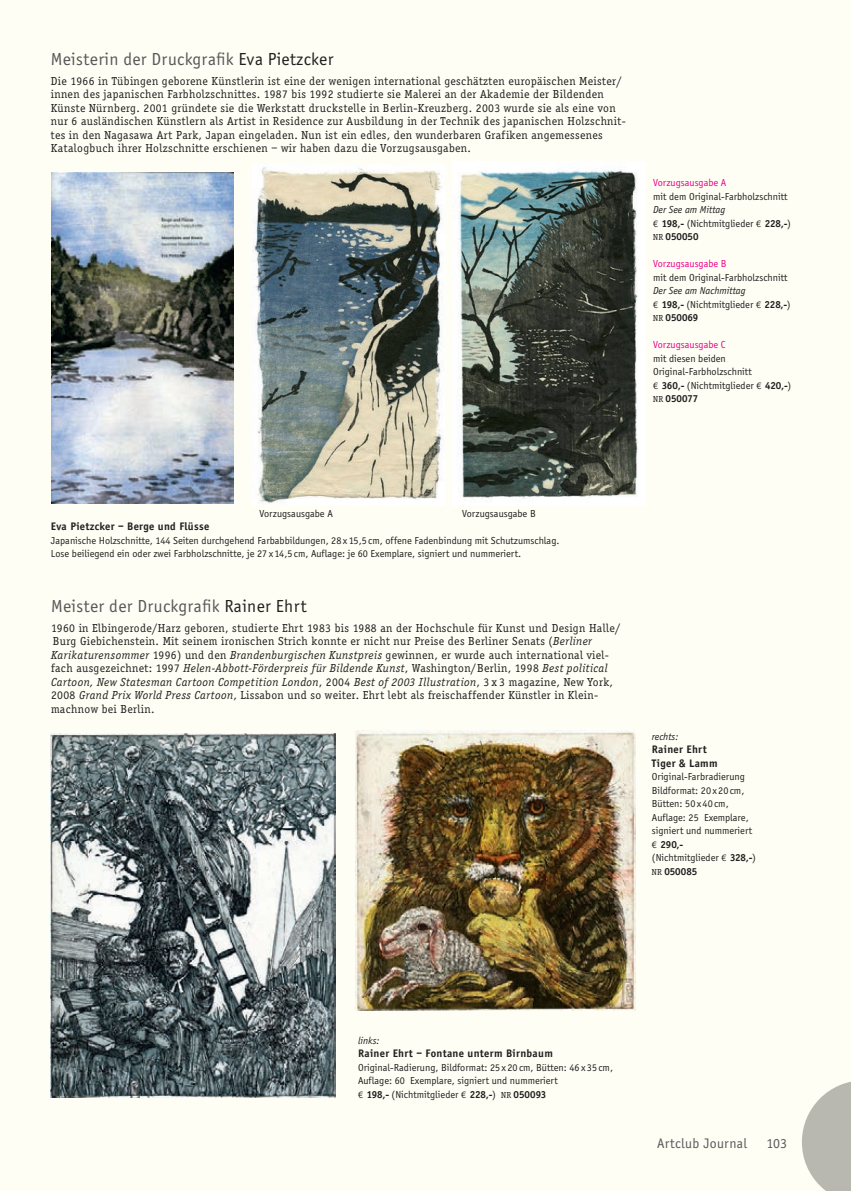
<style>
.page{position:relative;width:851px;height:1191px;background:#fff}
.page>*{position:absolute;margin:0;border:0;box-sizing:border-box;transform-origin:0 0}
.t1{font:18px "Officina Sans";letter-spacing:.02em;color:#57585a}
.t2{font:14.25px "Officina Sans";letter-spacing:.02em;color:#57585a}
.t3{font:12px/13.5px "Officina Serif";letter-spacing:.03em;color:#231f20}
.t4{font:700 11.25px/13.5px "Officina Sans";letter-spacing:.03em;color:#231f20}
.t5{font:10.5px/13.5px "Officina Sans";color:#231f20}
.t6{font:italic 10.5px/13.5px "Officina Sans";color:#231f20}
.t7{font:10.5px "Officina Sans";color:#ed028c}
.t8{font:700 10.5px "Officina Serif";color:#231f20}
.s1{color:#231f20}
.s2{font-style:italic}
.s3{font-family:"Linotype Euro Font Rto S";font-size:9.75px}
.s4{font-weight:700}
.s5{font-weight:400;font-size:9px}
.s6{font-family:"Linotype Euro Font Rto S";font-style:normal;font-size:9.75px}
.s7{font-weight:700;font-style:normal}
.s8{font-style:normal}
.s9{font-family:"Officina Serif";font-size:9px}
.s10{font-family:"Officina Serif";font-weight:700}
</style>
<div class="page">
<div style="left:0;top:0;width:850px;height:1190px;background:#fffef4"></div>
<img style="left:252px;top:164px;width:192px;height:341px">
<img style="left:51px;top:733px;width:284px;height:364px">
<img style="left:452px;top:162px;width:193px;height:343px">
<img style="left:356px;top:731px;width:279px;height:279px">
<img style="left:51px;top:172px;width:183px;height:331px">
<svg style="left:801px;top:1080px;width:50px;height:111px"></svg>
<h1 class="t1" style="left:51px;top:48px;width:284px">Meisterin der Druckgrafik <span class="s1">Eva Pietzcker</span></h1>
<p class="t3" style="left:51px;top:74px;width:576px">Die 1966 in Tübingen geborene Künstlerin ist eine der wenigen international geschätzten europäischen Meister/ innen des japanischen Farbholzschnittes. 1987 bis 1992 studierte sie Malerei an der Akademie der Bildenden Künste Nürnberg. 2001 gründete sie die Werkstatt druckstelle in Berlin-Kreuzberg. 2003 wurde sie als eine von nur 6 ausländischen Künstlern als Artist in Residence zur Ausbildung in der Technik des japanischen Holzschnit&shy;tes in den Nagasawa Art Park, Japan eingeladen. Nun ist ein edles, den wunderbaren Grafiken angemessenes Katalogbuch ihrer Holzschnitte erschienen – wir haben dazu die Vorzugsausgaben.</p>
<p class="t7" style="left:653px;top:177px;width:75px">Vorzugsausgabe A</p>
<p class="t5" style="left:653px;top:189px;width:136px">mit dem Original-Farbholzschnitt</p>
<p class="t5" style="left:653px;top:203px;width:139px"><span class="s2">Der See am Mittag<br></span><span class="s3">F</span> <span class="s4">198,-</span> (Nichtmitglieder <span class="s3">F</span> <span class="s4">228,-</span>)</p>
<p class="t8" style="left:653px;top:230px;width:47px"><span class="s5">NR</span> 050050</p>
<p class="t7" style="left:653px;top:258px;width:75px">Vorzugsausgabe B</p>
<p class="t5" style="left:653px;top:270px;width:136px">mit dem Original-Farbholzschnitt</p>
<p class="t6" style="left:653px;top:284px;width:139px">Der See am Nachmittag<br><span class="s6">F</span> <span class="s7">198,-</span> <span class="s8">(Nichtmitglieder</span> <span class="s6">F</span> <span class="s7">228,-</span><span class="s8">)</span></p>
<p class="t8" style="left:653px;top:311px;width:47px"><span class="s5">NR</span> 050069</p>
<p class="t7" style="left:653px;top:339px;width:74px">Vorzugsausgabe C</p>
<p class="t5" style="left:653px;top:351px;width:139px">mit diesen beiden<br>Original-Farbholzschnitt<br><span class="s3">F</span> <span class="s4">360,-</span> (Nichtmitglieder <span class="s3">F</span> <span class="s4">420,-</span>)</p>
<p class="t8" style="left:653px;top:392px;width:47px"><span class="s5">NR</span> 050077</p>
<p class="t5" style="left:259px;top:507px;width:75px">Vorzugsausgabe A</p>
<p class="t5" style="left:462px;top:507px;width:75px">Vorzugsausgabe B</p>
<p class="t4" style="left:51px;top:520px;width:160px">Eva Pietzcker – Berge und Flüsse</p>
<p class="t5" style="left:51px;top:534px;width:510px">Japanische Holzschnitte, 144 Seiten durchgehend Farbabbildungen, 28 x 15,5 cm, offene Fadenbindung mit Schutzumschlag.<br>Lose beiliegend ein oder zwei Farbholzschnitte, je 27 x 14,5 cm, Auflage: je 60 Exemplare, signiert und nummeriert.</p>
<h1 class="t1" style="left:51px;top:595px;width:257px">Meister der Druckgrafik <span class="s1">Rainer Ehrt</span></h1>
<p class="t3" style="left:51px;top:621px;width:571px">1960 in Elbingerode/Harz geboren, studierte Ehrt 1983 bis 1988 an der Hochschule für Kunst und Design Halle/ Burg Giebichenstein. Mit seinem ironischen Strich konnte er nicht nur Preise des Berliner Senats (<span class="s2">Berliner Karikaturensommer</span> 1996) und den <span class="s2">Brandenburgischen Kunstpreis</span> gewinnen, er wurde auch international viel-- fach ausgezeichnet: 1997 <span class="s2">Helen-Abbott-Förderpreis für Bildende Kunst</span>, Washington/Berlin, 1998 <span class="s2">Best political Cartoon, New Statesman Cartoon Competition London</span>, 2004 <span class="s2">Best of 2003 Illustration</span>, 3 x 3 magazine, New York, 2008 <span class="s2">Grand Prix World Press Cartoon</span>, Lissabon und so weiter. Ehrt lebt als freischaffender Künstler in Klein&shy;machnow bei Berlin.</p>
<p class="t6" style="left:651px;top:729px;width:28px">rechts:</p>
<p class="t4" style="left:651px;top:742px;width:67px">Rainer Ehrt<br>Tiger &amp; Lamm</p>
<p class="t5" style="left:651px;top:770px;width:106px">Original-Farbradierung<br>Bildformat: 20 x 20 cm,<br>Bütten: 50 x 40 cm,<br>Auflage: 25 Exemplare, signiert und nummeriert<br><span class="s3">F</span> <span class="s4">290,-<br></span>(Nichtmitglieder <span class="s3">F</span> <span class="s4">328,-</span>)</p>
<p class="t8" style="left:651px;top:865px;width:47px"><span class="s5">NR</span> 050085</p>
<p class="t6" style="left:358px;top:1033px;width:23px">links:</p>
<p class="t4" style="left:358px;top:1046px;width:196px">Rainer Ehrt – Fontane unterm Birnbaum</p>
<p class="t5" style="left:358px;top:1060px;width:256px">Original-Radierung, Bildformat: 25 x 20 cm, Bütten: 46 x 35 cm,<br>Auflage: 60 Exemplare, signiert und nummeriert<br><span class="s3">F</span> <span class="s4">198,-</span> (Nichtmitglieder <span class="s3">F</span> <span class="s4">228,-</span>) <span class="s9">NR</span> <span class="s10">050093</span></p>
<p class="t2" style="left:656px;top:1135px;width:92px">Artclub Journal</p>
<p class="t2" style="left:766px;top:1135px;width:22px">103</p>
</div>
